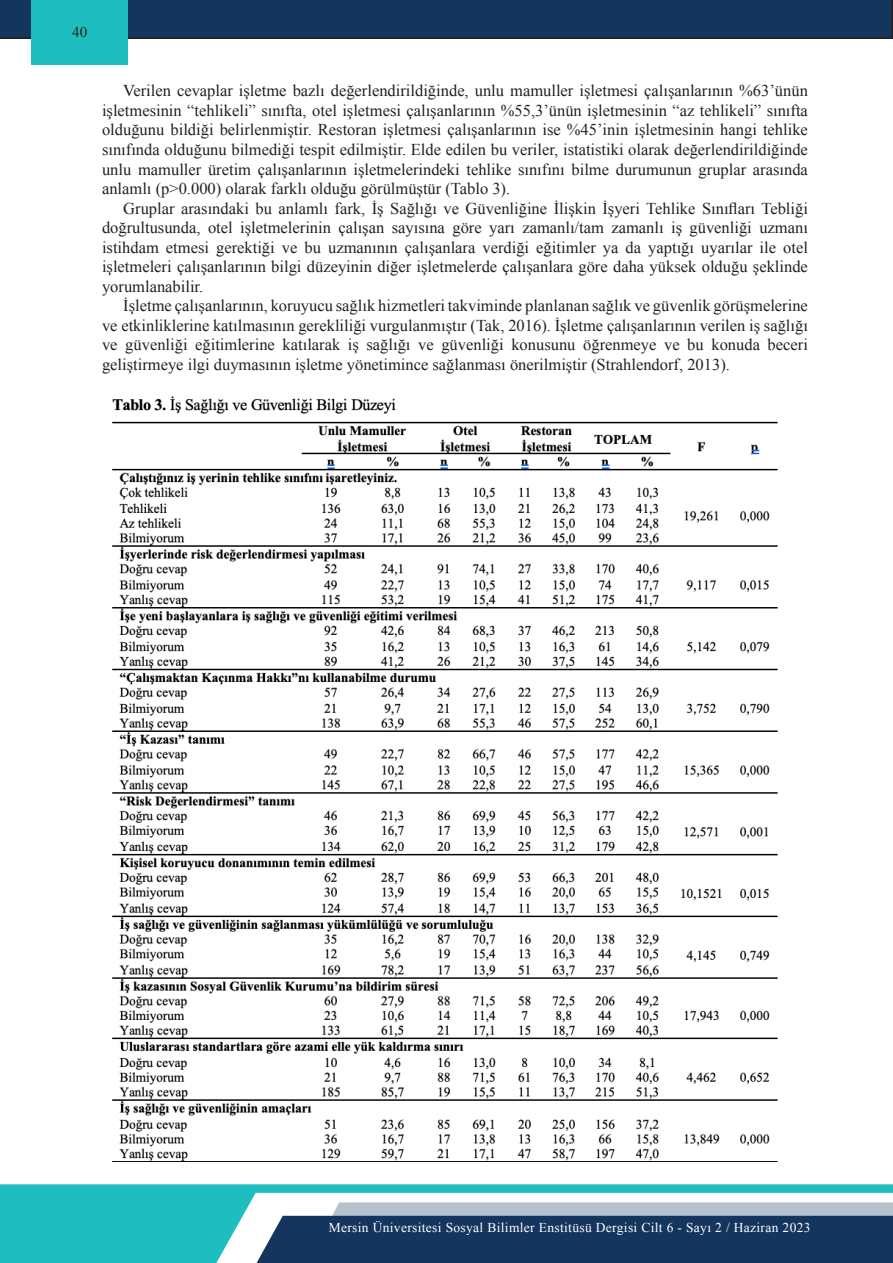
<style>
.page{position:relative;width:893px;height:1263px;background:#fff}
.page>*{position:absolute;margin:0;border:0;box-sizing:border-box;transform-origin:0 0}
.t1{font:16.5px/19.5px "Times New Roman";color:#231f20;text-align:justify}
.t2{font:15px "Times New Roman";color:#231f20}
.t3{font:13.5px "Times New Roman";letter-spacing:.025em;color:#fff}
</style>
<div class="page">
<div style="left:0;top:0;width:893px;height:39px;background:#14355e"></div>
<div style="left:31px;top:0;width:97px;height:65px;background:#1ebdc0"></div>
<svg style="left:0;top:1184px;width:893px;height:79px;fill:#1ebdbf"></svg>
<svg style="left:256px;top:1202px;width:637px;height:61px;background:#3f5a7b"></svg>
<img style="left:112px;top:396px;width:666px;height:765px">
<p class="t2" style="left:72px;top:22px;width:16px">40</p>
<p class="t1" style="left:102px;top:81px;width:707px;text-indent:21px">Verilen cevaplar işletme bazlı değerlendirildiğinde, unlu mamuller işletmesi çalışanlarının %63’ünün işletmesinin “tehlikeli” sınıfta, otel işletmesi çalışanlarının %55,3’ünün işletmesinin “az tehlikeli” sınıfta olduğunu bildiği belirlenmiştir. Restoran işletmesi çalışanlarının ise %45’inin işletmesinin hangi tehlike sınıfında olduğunu bilmediği tespit edilmiştir. Elde edilen bu veriler, istatistiki olarak değerlendirildiğinde unlu mamuller üretim çalışanlarının işletmelerindeki tehlike sınıfını bilme durumunun gruplar arasında anlamlı (p&gt;0.000) olarak farklı olduğu görülmüştür (Tablo 3).</p>
<p class="t1" style="left:102px;top:198px;width:707px;text-indent:21px">Gruplar arasındaki bu anlamlı fark, İş Sağlığı ve Güvenliğine İlişkin İşyeri Tehlike Sınıfları Tebliği doğrultusunda, otel işletmelerinin çalışan sayısına göre yarı zamanlı/tam zamanlı iş güvenliği uzmanı istihdam etmesi gerektiği ve bu uzmanının çalışanlara verdiği eğitimler ya da yaptığı uyarılar ile otel işletmeleri çalışanlarının bilgi düzeyinin diğer işletmelerde çalışanlara göre daha yüksek olduğu şeklinde yorumlanabilir.</p>
<p class="t1" style="left:102px;top:295px;width:707px;text-indent:21px">İşletme çalışanlarının, koruyucu sağlık hizmetleri takviminde planlanan sağlık ve güvenlik görüşmelerine ve etkinliklerine katılmasının gerekliliği vurgulanmıştır (Tak, 2016). İşletme çalışanlarının verilen iş sağlığı ve güvenliği eğitimlerine katılarak iş sağlığı ve güvenliği konusunu öğrenmeye ve bu konuda beceri geliştirmeye ilgi duymasının işletme yönetimince sağlanması önerilmiştir (Strahlendorf, 2013).</p>
<p class="t3" style="left:329px;top:1218px;width:483px">Mersin Üniversitesi Sosyal Bilimler Enstitüsü Dergisi Cilt 6 - Sayı 2 / Haziran 2023</p>
</div>
